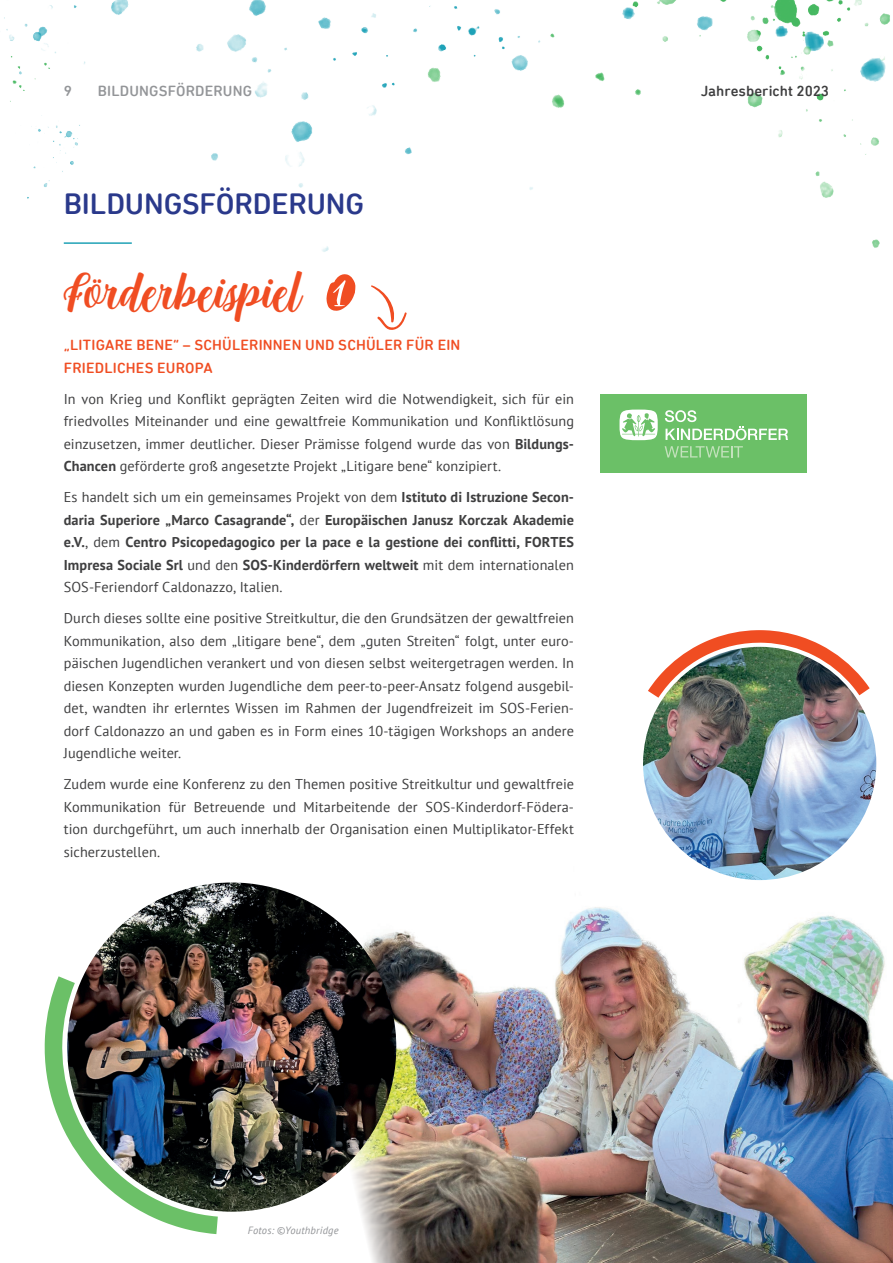
<style>
.page{position:relative;width:893px;height:1263px;background:#fff}
.page>*{position:absolute;margin:0;border:0;box-sizing:border-box;transform-origin:0 0}
.t1{font:48.15px "Onadio";color:#f04d22}
.t2{font:500 30px "DIN Next Rounded LT Pro";letter-spacing:-.005em;color:#2a398b}
.t3{font:500 15px/22.5px "DIN Next Rounded LT Pro";letter-spacing:.01em;color:#f04d22}
.t4{font:500 15px "DIN Next Rounded LT Pro";letter-spacing:.01em;color:#939598}
.t5{font:500 15px "DIN Next Rounded LT Pro";letter-spacing:.005em;color:#3e3e3f}
.t6{font:14.25px/22.5px "PT Sans";letter-spacing:.005em;color:#3e3e3f;text-align:justify}
.t7{font:700 14.25px/22.5px "PT Sans";letter-spacing:.01em;color:#3e3e3f;text-align:justify}
.t8{font:italic 10.5px "PT Sans";letter-spacing:.02em;color:#939598}
.s1{font-family:"Esteh";font-size:67.2px;color:#fff}
.s2{font-weight:700}
.s3{font-weight:400}
</style>
<div class="page">
<img style="left:346px;top:822px;width:547px;height:441px">
<img style="left:313px;top:1070px;width:106px;height:193px">
<img style="left:4px;top:0;width:886px;height:291px">
<hr style="left:64px;top:242px;width:68px;height:2px;background:#21a2b6">
<svg style="left:371px;top:285px;width:36px;height:45px"></svg>
<svg style="left:326px;top:274px;width:29px;height:37px"></svg>
<img style="left:67px;top:882px;width:329px;height:330px;border-radius:165px">
<img style="left:44px;top:976px;width:174px;height:258px">
<img style="left:643px;top:647px;width:233px;height:233px;border-radius:117px">
<img style="left:648px;top:630px;width:222px;height:68px">
<div style="left:601px;top:394px;width:206px;height:79px;background:#6bc067"></div>
<svg style="left:619px;top:410px;width:39px;height:30px"></svg>
<svg style="left:665px;top:410px;width:123px;height:30px"></svg>
<svg style="left:665px;top:446px;width:78px;height:11px"></svg>
<p class="t4" style="left:64px;top:82px;width:10px">9</p>
<p class="t4" style="left:98px;top:82px;width:156px">BILDUNGSFÖRDERUNG</p>
<p class="t5" style="left:701px;top:82px;width:130px">Jahresbericht 2023</p>
<h2 class="t2" style="left:64px;top:186px;width:302px">BILDUNGSFÖRDERUNG</h2>
<h1 class="t1" style="left:64px;top:266px;width:285px">Förderbeispiel <span class="s1">1</span></h1>
<p class="t3" style="left:64px;top:334px;width:398px">„LITIGARE BENE“ – SCHÜLERINNEN UND SCHÜLER FÜR EIN<br>FRIEDLICHES EUROPA</p>
<p class="t6" style="left:64px;top:387px;width:512px">In von Krieg und Konflikt geprägten Zeiten wird die Notwendigkeit, sich für ein friedvolles Miteinander und eine gewaltfreie Kommunikation und Konfliktlösung einzusetzen, immer deutlicher. Dieser Prämisse folgend wurde das von <span class="s2">Bildungs-Chancen</span> geförderte groß angesetzte Projekt „Litigare bene“ konzipiert.</p>
<p class="t7" style="left:64px;top:486px;width:512px"><span class="s3">Es handelt sich um ein gemeinsames Projekt von dem</span> Istituto di Istruzione Secon&shy;daria Superiore „Marco Casagrande“, <span class="s3">der</span> Europäischen Janusz Korczak Akademie e.V.<span class="s3">, dem</span> Centro Psicopedagogico per la pace e la gestione dei conflitti, FORTES Impresa Sociale Srl <span class="s3">und den</span> SOS-Kinderdörfern weltweit <span class="s3">mit dem internationalen SOS-Feriendorf Caldonazzo, Italien.</span></p>
<p class="t6" style="left:64px;top:607px;width:512px">Durch dieses sollte eine positive Streitkultur, die den Grundsätzen der gewaltfreien Kommunikation, also dem „litigare bene“, dem „guten Streiten“ folgt, unter euro&shy;päischen Jugendlichen verankert und von diesen selbst weitergetragen werden. In diesen Konzepten wurden Jugendliche dem peer-to-peer-Ansatz folgend ausgebil&shy;det, wandten ihr erlerntes Wissen im Rahmen der Jugendfreizeit im SOS-Ferien&shy;dorf Caldonazzo an und gaben es in Form eines 10-tägigen Workshops an andere Jugendliche weiter.</p>
<p class="t6" style="left:64px;top:773px;width:512px">Zudem wurde eine Konferenz zu den Themen positive Streitkultur und gewaltfreie Kommunikation für Betreuende und Mitarbeitende der SOS-Kinderdorf-Födera&shy;tion durchgeführt, um auch innerhalb der Organisation einen Multiplikator-Effekt sicherzustellen.</p>
<p class="t8" style="left:248px;top:1224px;width:92px">Fotos: ©Youthbridge</p>
</div>
